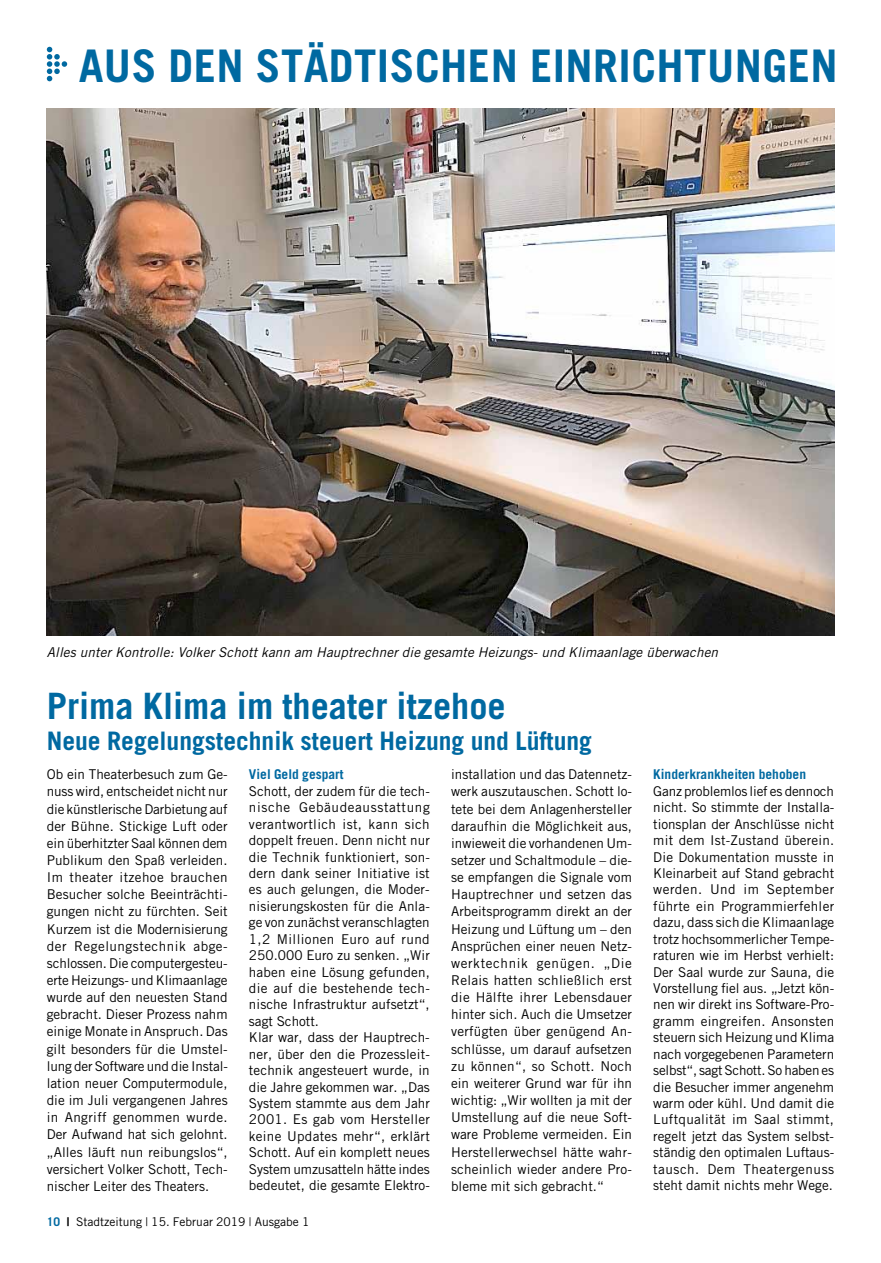
<style>
.page{position:relative;width:881px;height:1263px;background:#fff}
.page>*{position:absolute;margin:0;border:0;box-sizing:border-box;transform-origin:0 0}
.t1{font:700 45px "Trade Gothic LT";letter-spacing:.01em;color:#0069a1}
.t2{font:700 36.3px "Trade Gothic LT";color:#0069a1}
.t3{font:700 25.5px "Trade Gothic LT";color:#0069a1}
.t4{font:13.5px/17.1px "Trade Gothic LT";letter-spacing:.005em;color:#000;text-align:justify}
.t5{font:italic 13.5px "Trade Gothic LT";letter-spacing:.01em;color:#000}
.t6{font:700 13.5px "Trade Gothic LT";color:#0069a1}
.t7{font:12px "Trade Gothic LT";color:#000}
.s1{font-weight:700;color:#0069a1}
.s2{font-weight:700}
</style>
<div class="page">
<svg style="left:47px;top:47px;width:20px;height:34px"></svg>
<img style="left:47px;top:108px;width:786px;height:528px">
<h1 class="t1" style="left:79px;top:38px;width:760px">aus den städtischen einrichtungen</h1>
<p class="t5" style="left:47px;top:644px;width:672px">Alles unter Kontrolle: Volker Schott kann am Hauptrechner die gesamte Heizungs- und Klimaanlage überwachen</p>
<h2 class="t2" style="left:47px;top:684px;width:460px">Prima Klima im theater itzehoe</h2>
<h3 class="t3" style="left:47px;top:725px;width:546px">Neue Regelungstechnik steuert Heizung und Lüftung</h3>
<p class="t4" style="left:47px;top:766px;width:182px">Ob ein Theaterbesuch zum Ge&shy;nuss wird, entscheidet nicht nur die künstlerische Darbietung auf der Bühne. Stickige Luft oder ein überhitzter Saal können dem Publikum den Spaß verleiden.<br>Im theater itzehoe brauchen Besucher solche Beeinträchti&shy;gungen nicht zu fürchten. Seit Kurzem ist die Modernisierung der Regelungstechnik abge&shy;schlossen. Die computergesteu&shy;erte Heizungs- und Klimaanlage wurde auf den neuesten Stand gebracht. Dieser Prozess nahm einige Monate in Anspruch. Das gilt besonders für die Umstel&shy;lung der Software und die Instal&shy;lation neuer Computermodule, die im Juli vergangenen Jahres in Angriff genommen wurde.<br>Der Aufwand hat sich gelohnt. „Alles läuft nun reibungslos“, versichert Volker Schott, Tech&shy;nischer Leiter des Theaters.</p>
<p class="t6" style="left:249px;top:766px;width:96px">Viel Geld gespart</p>
<p class="t4" style="left:451px;top:766px;width:182px">installation und das Datennetz&shy;werk auszutauschen. Schott lo&shy;tete bei dem Anlagenhersteller daraufhin die Möglichkeit aus, inwieweit die vorhandenen Um&shy;setzer und Schaltmodule – die&shy;se empfangen die Signale vom Hauptrechner und setzen das Arbeitsprogramm direkt an der Heizung und Lüftung um – den Ansprüchen einer neuen Netz&shy;werktechnik genügen. „Die Relais hatten schließlich erst die Hälfte ihrer Lebensdauer hinter sich. Auch die Umsetzer verfügten über genügend An&shy;schlüsse, um darauf aufsetzen zu können“, so Schott. Noch ein weiterer Grund war für ihn wichtig: „Wir wollten ja mit der Umstellung auf die neue Soft&shy;ware Probleme vermeiden. Ein Herstellerwechsel hätte wahr&shy;scheinlich wieder andere Pro&shy;bleme mit sich gebracht.“</p>
<p class="t6" style="left:653px;top:766px;width:154px">Kinderkrankheiten behoben</p>
<p class="t4" style="left:249px;top:782px;width:182px;line-height:16.5px;text-align:left">Schott, der zudem für die tech&shy;nische Gebäudeausstattung verantwortlich ist, kann sich doppelt freuen. Denn nicht nur die Technik funktioniert, son&shy;dern dank seiner Initiative ist es auch gelungen, die Moder&shy;nisierungskosten für die Anla&shy;ge von zunächst veranschlagten<br>1,2 Millionen Euro auf rund<br>250.000 Euro zu senken. „Wir haben eine Lösung gefunden, die auf die bestehende tech&shy;nische Infrastruktur aufsetzt“, sagt Schott.<br>Klar war, dass der Hauptrech&shy;ner, über den die Prozessleit&shy;technik angesteuert wurde, in die Jahre gekommen war. „Das<br>System stammte aus dem Jahr<br>2001. Es gab vom Hersteller keine Updates mehr“, erklärt<br>Schott. Auf ein komplett neues<br>System umzusatteln hätte indes bedeutet, die gesamte Elektro-</p>
<p class="t4" style="left:653px;top:782px;width:182px;line-height:16.5px">Ganz problemlos lief es dennoch nicht. So stimmte der Installa&shy;tionsplan der Anschlüsse nicht mit dem Ist-Zustand überein.<br>Die Dokumentation musste in Kleinarbeit auf Stand gebracht werden. Und im September führte ein Programmierfehler dazu, dass sich die Klimaanlage trotz hochsommerlicher Tempe&shy;raturen wie im Herbst verhielt:<br>Der Saal wurde zur Sauna, die Vorstellung fiel aus. „Jetzt kön&shy;nen wir direkt ins Software-Pro&shy;gramm eingreifen. Ansonsten steuern sich Heizung und Klima nach vorgegebenen Parametern selbst“, sagt Schott. So haben es die Besucher immer angenehm warm oder kühl. Und damit die Luftqualität im Saal stimmt, regelt jetzt das System selbst&shy;ständig den optimalen Luftaus&shy;tausch. Dem Theatergenuss steht damit nichts mehr Wege.</p>
<p class="t7" style="left:47px;top:1214px;width:264px"><span class="s1">10</span> <span class="s2">|</span> Stadtzeitung | 15. Februar 2019 | Ausgabe 1</p>
</div>
